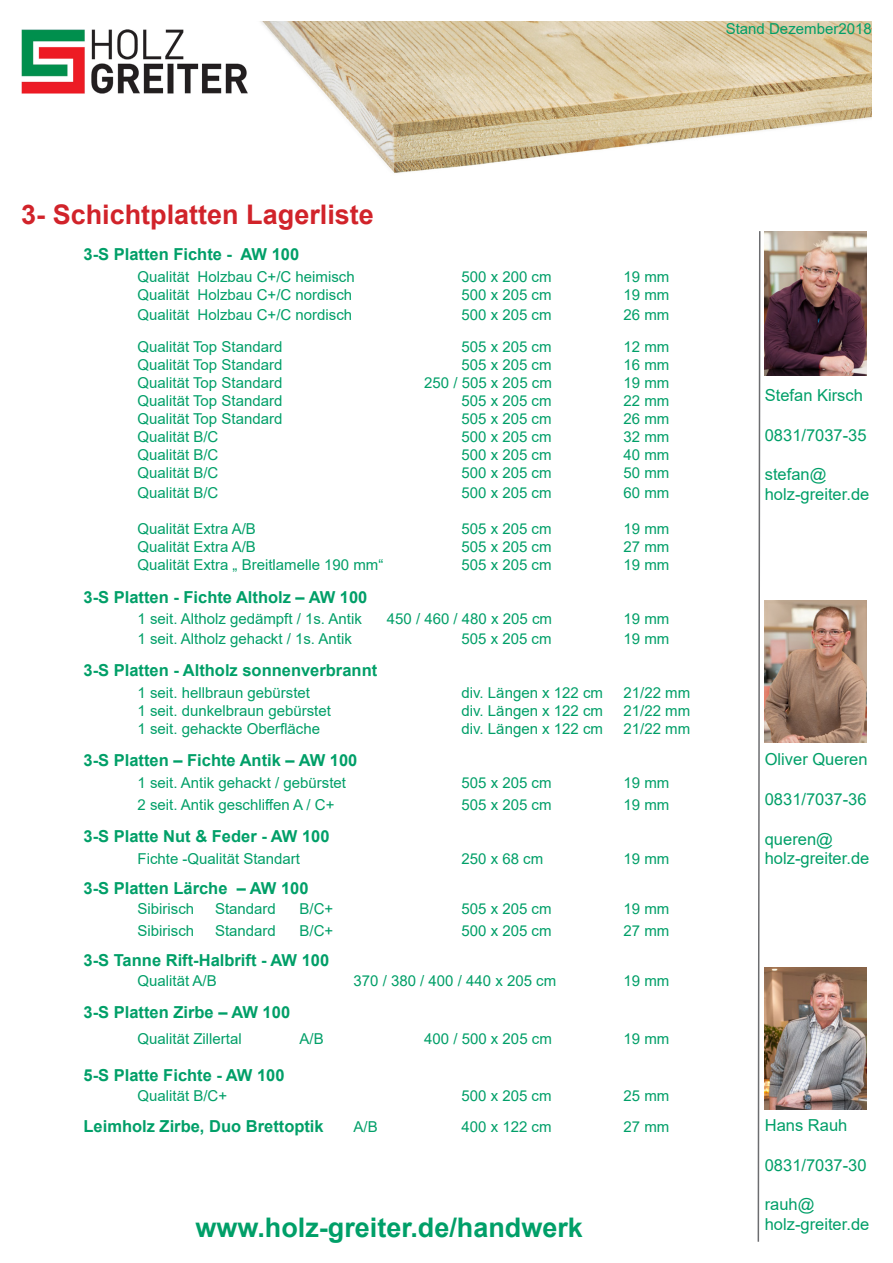
<style>
.page{position:relative;width:893px;height:1263px;background:#fff}
.page>*{position:absolute;margin:0;border:0;box-sizing:border-box;transform-origin:0 0}
.t1{font:700 27px "Arial";color:#009f68}
.t2{font:700 27px "Arial";color:#d1232a}
.t3{font:700 16.5px "Arial";color:#009f68}
.t4{font:16.5px/19.8px "Arial";color:#009f68}
.t5{font:15px "Arial";color:#009f68}
</style>
<div class="page">
<img style="left:21px;top:30px;width:227px;height:64px">
<img style="left:765px;top:231px;width:102px;height:145px">
<img style="left:765px;top:600px;width:102px;height:143px">
<img style="left:765px;top:967px;width:102px;height:143px">
<img style="left:260px;top:21px;width:612px;height:152px">
<svg style="left:757px;top:231px;width:4px;height:1011px"></svg>
<p class="t5" style="left:726px;top:19px;width:147px">Stand Dezember2018</p>
<p class="t2" style="left:21px;top:196px;width:354px">3- Schichtplatten Lagerliste</p>
<p class="t3" style="left:84px;top:243px;width:217px">3-S Platten Fichte - AW 100</p>
<p class="t5" style="left:138px;top:266px;width:219px">Qualität Holzbau C+/C heimisch</p>
<p class="t5" style="left:462px;top:266px;width:92px">500 x 200 cm</p>
<p class="t5" style="left:624px;top:266px;width:47px">19 mm</p>
<p class="t5" style="left:138px;top:284px;width:216px">Qualität Holzbau C+/C nordisch</p>
<p class="t5" style="left:462px;top:284px;width:92px">500 x 205 cm</p>
<p class="t5" style="left:624px;top:284px;width:47px">19 mm</p>
<p class="t5" style="left:138px;top:304px;width:216px">Qualität Holzbau C+/C nordisch</p>
<p class="t5" style="left:462px;top:304px;width:92px">500 x 205 cm</p>
<p class="t5" style="left:624px;top:304px;width:47px">26 mm</p>
<p class="t5" style="left:138px;top:337px;width:146px">Qualität Top Standard</p>
<p class="t5" style="left:462px;top:337px;width:92px">505 x 205 cm</p>
<p class="t5" style="left:624px;top:337px;width:47px">12 mm</p>
<p class="t5" style="left:138px;top:355px;width:146px">Qualität Top Standard</p>
<p class="t5" style="left:462px;top:355px;width:92px">505 x 205 cm</p>
<p class="t5" style="left:624px;top:355px;width:47px">16 mm</p>
<p class="t5" style="left:138px;top:373px;width:146px">Qualität Top Standard</p>
<p class="t5" style="left:424px;top:373px;width:129px">250 / 505 x 205 cm</p>
<p class="t5" style="left:624px;top:373px;width:47px">19 mm</p>
<p class="t5" style="left:138px;top:391px;width:146px">Qualität Top Standard</p>
<p class="t5" style="left:462px;top:391px;width:92px">505 x 205 cm</p>
<p class="t5" style="left:624px;top:391px;width:47px">22 mm</p>
<p class="t5" style="left:138px;top:409px;width:146px">Qualität Top Standard</p>
<p class="t5" style="left:462px;top:409px;width:92px">505 x 205 cm</p>
<p class="t5" style="left:624px;top:409px;width:47px">26 mm</p>
<p class="t5" style="left:138px;top:427px;width:82px">Qualität B/C</p>
<p class="t5" style="left:462px;top:427px;width:92px">500 x 205 cm</p>
<p class="t5" style="left:624px;top:427px;width:47px">32 mm</p>
<p class="t5" style="left:138px;top:445px;width:82px">Qualität B/C</p>
<p class="t5" style="left:462px;top:445px;width:92px">500 x 205 cm</p>
<p class="t5" style="left:624px;top:445px;width:47px">40 mm</p>
<p class="t5" style="left:138px;top:463px;width:82px">Qualität B/C</p>
<p class="t5" style="left:462px;top:463px;width:92px">500 x 205 cm</p>
<p class="t5" style="left:624px;top:463px;width:47px">50 mm</p>
<p class="t5" style="left:138px;top:482px;width:82px">Qualität B/C</p>
<p class="t5" style="left:462px;top:482px;width:92px">500 x 205 cm</p>
<p class="t5" style="left:624px;top:482px;width:47px">60 mm</p>
<p class="t5" style="left:138px;top:518px;width:120px">Qualität Extra A/B</p>
<p class="t5" style="left:462px;top:518px;width:92px">505 x 205 cm</p>
<p class="t5" style="left:624px;top:518px;width:47px">19 mm</p>
<p class="t5" style="left:138px;top:536px;width:120px">Qualität Extra A/B</p>
<p class="t5" style="left:462px;top:536px;width:92px">505 x 205 cm</p>
<p class="t5" style="left:624px;top:536px;width:47px">27 mm</p>
<p class="t5" style="left:138px;top:554px;width:247px">Qualität Extra „ Breitlamelle 190 mm“</p>
<p class="t5" style="left:462px;top:554px;width:92px">505 x 205 cm</p>
<p class="t5" style="left:624px;top:554px;width:47px">19 mm</p>
<p class="t3" style="left:84px;top:585px;width:285px">3-S Platten - Fichte Altholz – AW 100</p>
<p class="t5" style="left:138px;top:608px;width:226px">1 seit. Altholz gedämpft / 1s. Antik</p>
<p class="t5" style="left:387px;top:608px;width:167px">450 / 460 / 480 x 205 cm</p>
<p class="t5" style="left:624px;top:608px;width:47px">19 mm</p>
<p class="t5" style="left:138px;top:628px;width:216px">1 seit. Altholz gehackt / 1s. Antik</p>
<p class="t5" style="left:462px;top:628px;width:92px">505 x 205 cm</p>
<p class="t5" style="left:624px;top:628px;width:47px">19 mm</p>
<p class="t3" style="left:84px;top:659px;width:295px">3-S Platten - Altholz sonnenverbrannt</p>
<p class="t5" style="left:138px;top:682px;width:174px">1 seit. hellbraun gebürstet</p>
<p class="t5" style="left:462px;top:682px;width:143px">div. Längen x 122 cm</p>
<p class="t5" style="left:624px;top:682px;width:68px">21/22 mm</p>
<p class="t5" style="left:138px;top:700px;width:195px">1 seit. dunkelbraun gebürstet</p>
<p class="t5" style="left:462px;top:700px;width:143px">div. Längen x 122 cm</p>
<p class="t5" style="left:624px;top:700px;width:68px">21/22 mm</p>
<p class="t5" style="left:138px;top:718px;width:184px">1 seit. gehackte Oberfläche</p>
<p class="t5" style="left:462px;top:718px;width:143px">div. Längen x 122 cm</p>
<p class="t5" style="left:624px;top:718px;width:68px">21/22 mm</p>
<p class="t3" style="left:84px;top:749px;width:275px">3-S Platten – Fichte Antik – AW 100</p>
<p class="t5" style="left:138px;top:772px;width:210px">1 seit. Antik gehackt / gebürstet</p>
<p class="t5" style="left:462px;top:772px;width:92px">505 x 205 cm</p>
<p class="t5" style="left:624px;top:772px;width:47px">19 mm</p>
<p class="t5" style="left:138px;top:794px;width:198px">2 seit. Antik geschliffen A / C+</p>
<p class="t5" style="left:462px;top:794px;width:92px">505 x 205 cm</p>
<p class="t5" style="left:624px;top:794px;width:47px">19 mm</p>
<p class="t3" style="left:84px;top:824px;width:248px">3-S Platte Nut &amp; Feder - AW 100</p>
<p class="t5" style="left:138px;top:848px;width:164px">Fichte -Qualität Standart</p>
<p class="t5" style="left:462px;top:848px;width:83px">250 x 68 cm</p>
<p class="t5" style="left:624px;top:848px;width:47px">19 mm</p>
<p class="t3" style="left:84px;top:877px;width:226px">3-S Platten Lärche – AW 100</p>
<p class="t5" style="left:138px;top:898px;width:58px">Sibirisch</p>
<p class="t5" style="left:215px;top:898px;width:62px">Standard</p>
<p class="t5" style="left:300px;top:898px;width:35px">B/C+</p>
<p class="t5" style="left:462px;top:898px;width:92px">505 x 205 cm</p>
<p class="t5" style="left:624px;top:898px;width:47px">19 mm</p>
<p class="t5" style="left:138px;top:920px;width:58px">Sibirisch</p>
<p class="t5" style="left:215px;top:920px;width:62px">Standard</p>
<p class="t5" style="left:300px;top:920px;width:35px">B/C+</p>
<p class="t5" style="left:462px;top:920px;width:92px">500 x 205 cm</p>
<p class="t5" style="left:624px;top:920px;width:47px">27 mm</p>
<p class="t3" style="left:84px;top:949px;width:247px">3-S Tanne Rift-Halbrift - AW 100</p>
<p class="t5" style="left:138px;top:970px;width:81px">Qualität A/B</p>
<p class="t5" style="left:354px;top:970px;width:204px">370 / 380 / 400 / 440 x 205 cm</p>
<p class="t5" style="left:624px;top:970px;width:47px">19 mm</p>
<p class="t3" style="left:84px;top:1001px;width:208px">3-S Platten Zirbe – AW 100</p>
<p class="t5" style="left:138px;top:1028px;width:106px">Qualität Zillertal</p>
<p class="t5" style="left:300px;top:1028px;width:26px">A/B</p>
<p class="t5" style="left:424px;top:1028px;width:129px">400 / 500 x 205 cm</p>
<p class="t5" style="left:624px;top:1028px;width:47px">19 mm</p>
<p class="t3" style="left:84px;top:1064px;width:203px">5-S Platte Fichte - AW 100</p>
<p class="t5" style="left:138px;top:1085px;width:91px">Qualität B/C+</p>
<p class="t5" style="left:462px;top:1085px;width:92px">500 x 205 cm</p>
<p class="t5" style="left:624px;top:1085px;width:47px">25 mm</p>
<p class="t3" style="left:84px;top:1114px;width:242px">Leimholz Zirbe, Duo Brettoptik</p>
<p class="t5" style="left:354px;top:1116px;width:26px">A/B</p>
<p class="t5" style="left:462px;top:1116px;width:92px">400 x 122 cm</p>
<p class="t5" style="left:624px;top:1116px;width:47px">27 mm</p>
<p class="t1" style="left:195px;top:1208px;width:389px">www.holz-greiter.de/handwerk</p>
<p class="t4" style="left:765px;top:385px;width:100px">Stefan Kirsch</p>
<p class="t4" style="left:765px;top:425px;width:103px">0831/7037-35</p>
<p class="t4" style="left:765px;top:464px;width:106px">stefan@ holz-greiter.de</p>
<p class="t4" style="left:765px;top:750px;width:104px">Oliver Queren</p>
<p class="t4" style="left:765px;top:789px;width:103px">0831/7037-36</p>
<p class="t4" style="left:765px;top:829px;width:106px">queren@ holz-greiter.de</p>
<p class="t4" style="left:765px;top:1115px;width:84px">Hans Rauh</p>
<p class="t4" style="left:765px;top:1155px;width:103px">0831/7037-30</p>
<p class="t4" style="left:765px;top:1194px;width:106px">rauh@ holz-greiter.de</p>
</div>
